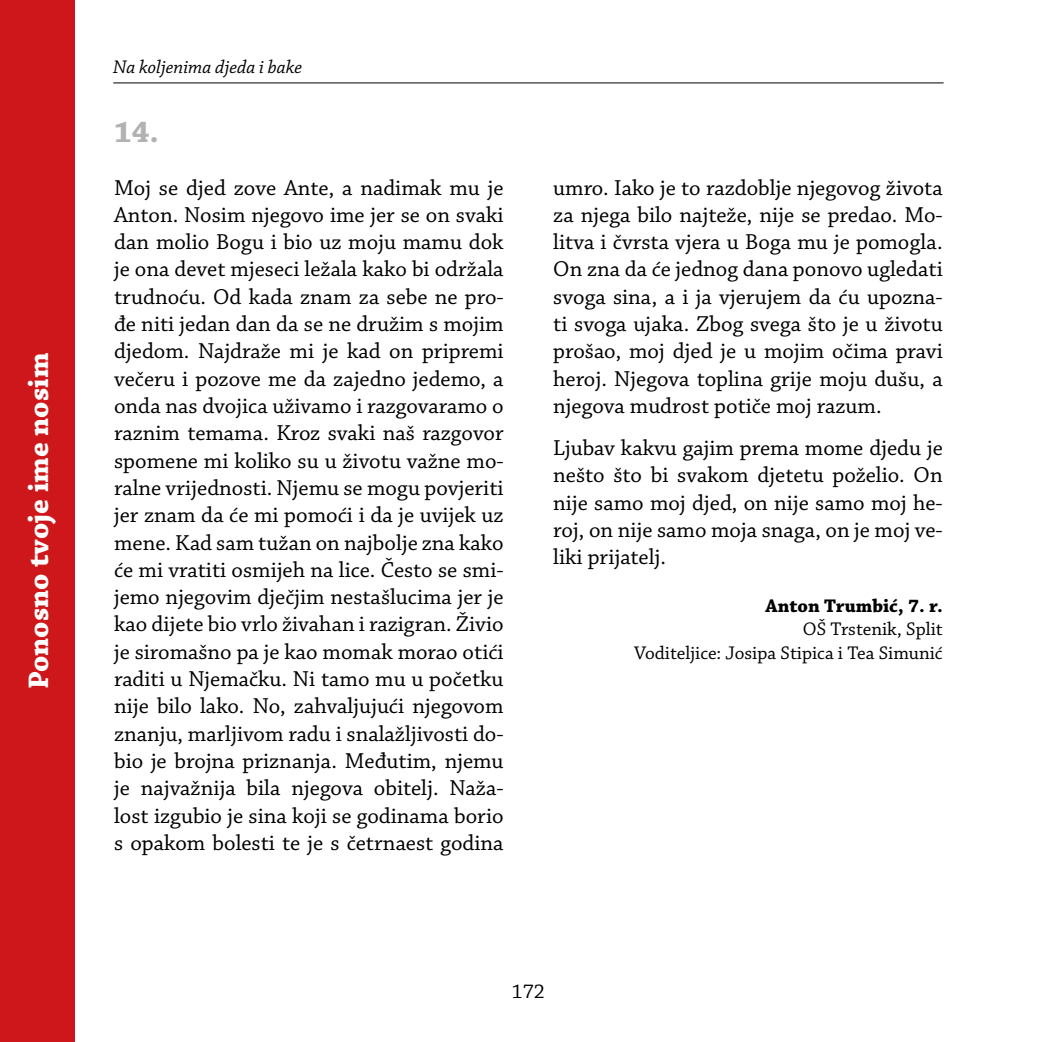
<style>
.page{position:relative;width:1042px;height:1042px;background:#fff}
.page>*{position:absolute;margin:0;border:0;box-sizing:border-box;transform-origin:0 0}
.t1{font:700 31.5px "Chaparral Pro";color:#b3b2b2}
.t2{font:700 29.75px "Chaparral Pro";color:#fff}
.t3{font:22.75px/27.3px "Chaparral Pro";color:#000;text-align:justify}
.t4{font:21px "Chaparral Pro";color:#000}
.t5{font:19.25px/23.1px "Chaparral Pro";color:#000;text-align:right}
.t6{font:italic 19.25px "Chaparral Pro";color:#000}
.t7{font:700 19.25px "Chaparral Pro";color:#000}
</style>
<div class="page">
<div style="left:0;top:0;width:74px;height:1042px;background:#cd171a"></div>
<hr style="left:113px;top:83px;width:830px;height:1px;background:#000">
<h2 class="t2" style="left:21px;top:689px;width:338px;rotate:-90deg">Ponosno tvoje ime nosim</h2>
<p class="t6" style="left:113px;top:56px;width:190px">Na koljenima djeda i bake</p>
<h1 class="t1" style="left:114px;top:114px;width:46px">14.</h1>
<p class="t3" style="left:114px;top:175px;width:391px">Moj se djed zove Ante, a nadimak mu je Anton. Nosim njegovo ime jer se on svaki dan molio Bogu i bio uz moju mamu dok je ona devet mjeseci ležala kako bi održala trudnoću. Od kada znam za sebe ne pro&shy;đe niti jedan dan da se ne družim s mojim djedom. Najdraže mi je kad on pripremi večeru i pozove me da zajedno jedemo, a onda nas dvojica uživamo i razgovaramo o raznim temama. Kroz svaki naš razgovor spomene mi koliko su u životu važne mo&shy;ralne vrijednosti. Njemu se mogu povjeriti jer znam da će mi pomoći i da je uvijek uz mene. Kad sam tužan on najbolje zna kako će mi vratiti osmijeh na lice. Često se smi&shy;jemo njegovim dječjim nestašlucima jer je kao dijete bio vrlo živahan i razigran. Živio je siromašno pa je kao momak morao otići raditi u Njemačku. Ni tamo mu u početku nije bilo lako. No, zahvaljujući njegovom znanju, marljivom radu i snalažljivosti do&shy;bio je brojna priznanja. Međutim, njemu je najvažnija bila njegova obitelj. Naža&shy;lost izgubio je sina koji se godinama borio s opakom bolesti te je s četrnaest godina</p>
<p class="t3" style="left:553px;top:175px;width:391px">umro. Iako je to razdoblje njegovog života za njega bilo najteže, nije se predao. Mo&shy;litva i čvrsta vjera u Boga mu je pomogla.<br>On zna da će jednog dana ponovo ugledati svoga sina, a i ja vjerujem da ću upozna&shy;ti svoga ujaka. Zbog svega što je u životu prošao, moj djed je u mojim očima pravi heroj. Njegova toplina grije moju dušu, a njegova mudrost potiče moj razum.</p>
<p class="t3" style="left:553px;top:435px;width:391px">Ljubav kakvu gajim prema mome djedu je nešto što bi svakom djetetu poželio. On nije samo moj djed, on nije samo moj he&shy;roj, on nije samo moja snaga, on je moj ve&shy;liki prijatelj.</p>
<p class="t7" style="left:765px;top:595px;width:179px">Anton Trumbić, 7. r.</p>
<p class="t5" style="left:634px;top:618px;width:310px">OŠ Trstenik, Split<br>Voditeljice: Josipa Stipica i Tea Simunić</p>
<p class="t4" style="left:512px;top:979px;width:35px">172</p>
</div>
